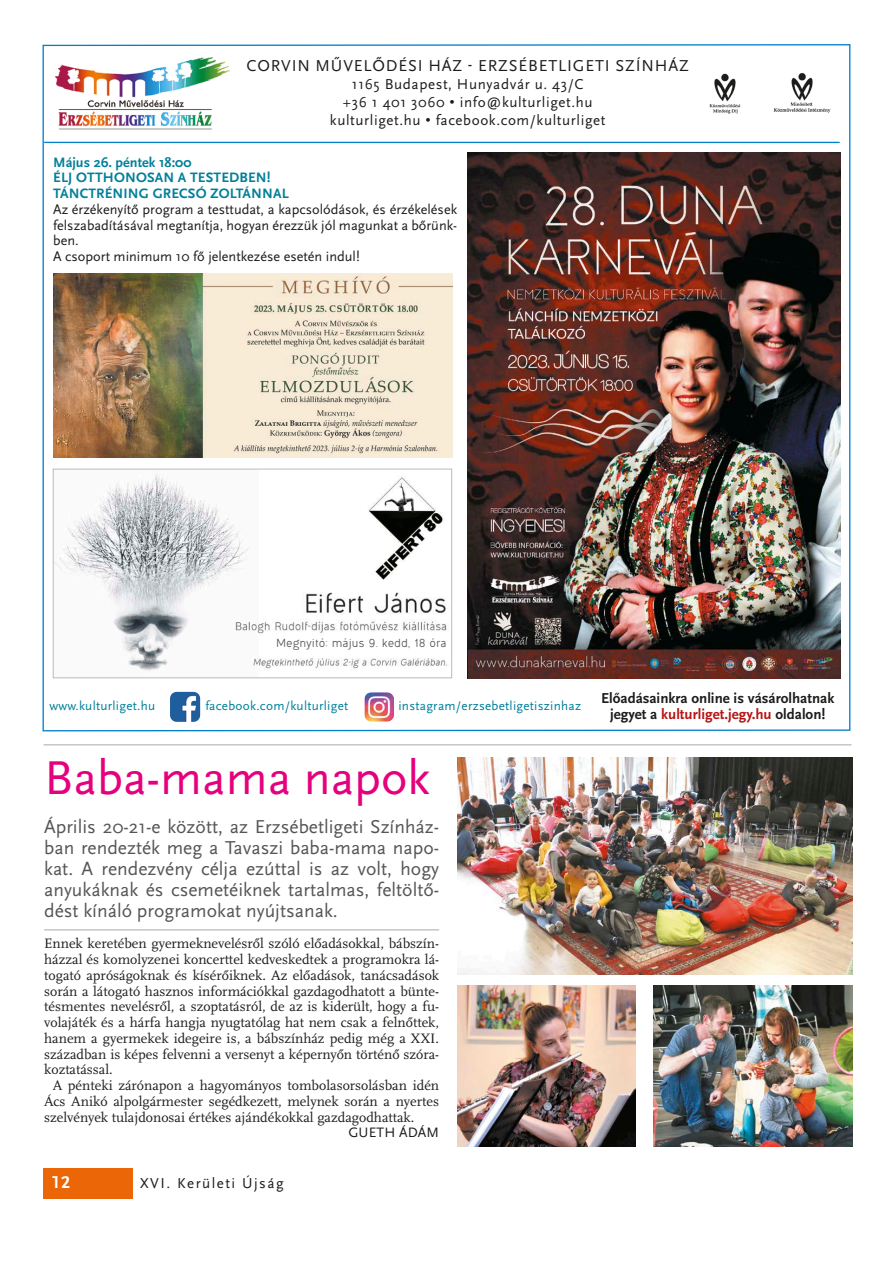
<style>
.page{position:relative;width:893px;height:1263px;background:#fff}
.page>*{position:absolute;margin:0;border:0;box-sizing:border-box;transform-origin:0 0}
.Cím_36{font:49.5px "Scala Sans Pro";color:#e5007d}
.Lead_13-15{font:19.5px/21px "Scala Sans Pro";color:#565655;text-align:justify}
.t1{font:700 18px "Scala Sans Pro";color:#fff}
.t2{font:16.5px "Scala Sans Pro";letter-spacing:.05em;color:#1c1c1a}
.t3{font:15px "Scala Sans Pro";letter-spacing:.04em;color:#1c1c1a}
.Szöveg{font:700 15px/16.5px "Scala Sans Pro";color:#1c1c1a;text-align:center}
.t4{font:15px "Scala Sans Pro";letter-spacing:.1em;color:#1c1c1a}
.Szöveg-2{font:14.25px/15.8px "Scala Pro";color:#1c1c1a;text-align:justify}
.Szöveg-3{font:14.25px/15.8px "Scala Sans Pro";color:#1c1c1a;text-align:justify}
.Szöveg_Beljebb2p{font:14.25px/15.8px "Scala Pro";color:#1c1c1a;text-align:justify}
.Szöveg-4{font:700 14.25px "Scala Sans Pro";letter-spacing:.01em;color:#008099}
.Szerző_jobbra{font:14.25px "Scala Sans Pro";letter-spacing:.01em;color:#1c1c1a}
.Szöveg-5{font:13.2px "Scala Sans Pro";letter-spacing:.02em;color:#008099}
.Szöveg-6{font:10.5px "Ogonek";color:#565655}
.s1{font-family:"Gill Sans"}
.s2{color:#b51514}
</style>
<div class="page">
<div style="left:44px;top:1168px;width:89px;height:31px;background:#eb6606"></div>
<svg style="left:42px;top:44px;width:809px;height:688px"></svg>
<hr style="left:44px;top:142px;width:796px;height:1px;background:#0080c9">
<img style="left:49px;top:56px;width:185px;height:79px">
<img style="left:365px;top:692px;width:29px;height:29px">
<img style="left:170px;top:692px;width:30px;height:30px">
<img style="left:706px;top:56px;width:126px;height:67px">
<img style="left:457px;top:758px;width:395px;height:216px">
<img style="left:457px;top:985px;width:178px;height:161px">
<img style="left:653px;top:985px;width:199px;height:162px">
<hr style="left:44px;top:744px;width:807px;height:1px;background:#c5c5c5">
<hr style="left:44px;top:929px;width:395px;height:1px;background:#c5c5c5">
<img style="left:467px;top:153px;width:373px;height:525px">
<img style="left:55px;top:471px;width:395px;height:205px">
<div style="left:53px;top:469px;width:399px;height:209px;border:1px solid #bbb"></div>
<img style="left:53px;top:273px;width:399px;height:184px">
<p class="t2" style="left:247px;top:56px;width:444px">CORVIN MŰVELŐDÉSI HÁZ - ERZSÉBETLIGETI SZÍNHÁZ</p>
<p class="t3" style="left:352px;top:75px;width:233px">1165 Budapest, Hunyadvár u. 43/C</p>
<p class="t3" style="left:343px;top:93px;width:251px">+36 1 401 3060 <span class="s1">•</span> info@kulturliget.hu</p>
<p class="t3" style="left:330px;top:111px;width:277px">kulturliget.hu <span class="s1">•</span> facebook.com/kulturliget</p>
<p class="Szöveg-4" style="left:53px;top:154px;width:140px">Május 26. péntek 18:00</p>
<p class="Szöveg-4" style="left:53px;top:169px;width:219px">ÉLJ OTTHONOSAN A TESTEDBEN!</p>
<p class="Szöveg-4" style="left:53px;top:185px;width:237px">TÁNCTRÉNING GRECSÓ ZOLTÁNNAL</p>
<p class="Szöveg-3" style="left:53px;top:201px;width:405px">Az érzékenyítő program a testtudat, a kapcsolódások, és érzékelések felszabadításával megtanítja, hogyan érezzük jól magunkat a bőrünk&shy;ben.</p>
<p class="Szöveg-3" style="left:53px;top:248px;width:308px">A csoport minimum 10 fő jelentkezése esetén indul!</p>
<p class="Szöveg-6" style="left:276px;top:635px;width:172px">Megnyitó: május 9. kedd, 18 óra</p>
<p class="Szöveg-5" style="left:49px;top:698px;width:107px">www.kulturliget.hu</p>
<p class="Szöveg-5" style="left:205px;top:698px;width:144px">facebook.com/kulturliget</p>
<p class="Szöveg-5" style="left:398px;top:698px;width:184px">instagram/erzsebetligetiszinhaz</p>
<p class="Cím_36" style="left:44px;top:749px;width:387px">Baba-mama napok</p>
<p class="Lead_13-15" style="left:44px;top:816px;width:396px">Április 20-21-e között, az Erzsébetligeti Színház&shy;ban rendezték meg a Tavaszi baba-mama napo&shy;kat. A rendezvény célja ezúttal is az volt, hogy anyukáknak és csemetéiknek tartalmas, feltöltő&shy;dést kínáló programokat nyújtsanak.</p>
<p class="Szöveg-2" style="left:44px;top:936px;width:396px">Ennek keretében gyermeknevelésről szóló előadásokkal, bábszín&shy;házzal és komolyzenei koncerttel kedveskedtek a programokra lá&shy;togató apróságoknak és kísérőiknek. Az előadások, tanácsadások során a látogató hasznos információkkal gazdagodhatott a bünte&shy;tésmentes nevelésről, a szoptatásról, de az is kiderült, hogy a fu&shy;volajáték és a hárfa hangja nyugtatólag hat nem csak a felnőttek, hanem a gyermekek idegeire is, a bábszínház pedig még a XXI. században is képes felvenni a versenyt a képernyőn történő szóra&shy;koztatással.</p>
<p class="Szöveg_Beljebb2p" style="left:44px;top:1078px;width:396px;text-indent:9px">A pénteki zárónapon a hagyományos tombolasorsolásban idén Ács Anikó alpolgármester segédkezett, melynek során a nyertes szelvények tulajdonosai értékes ajándékokkal gazdagodhattak.</p>
<p class="Szerző_jobbra" style="left:348px;top:1124px;width:92px">GUETH ÁDÁM</p>
<p class="t1" style="left:52px;top:1172px;width:20px">12</p>
<p class="t4" style="left:140px;top:1174px;width:145px">XVI. Kerületi Újság</p>
<p class="Szöveg" style="left:601px;top:690px;width:235px">Előadásainkra online is vásárolhatnak jegyet a <span class="s2">kulturliget.jegy.hu</span> oldalon!</p>
</div>
